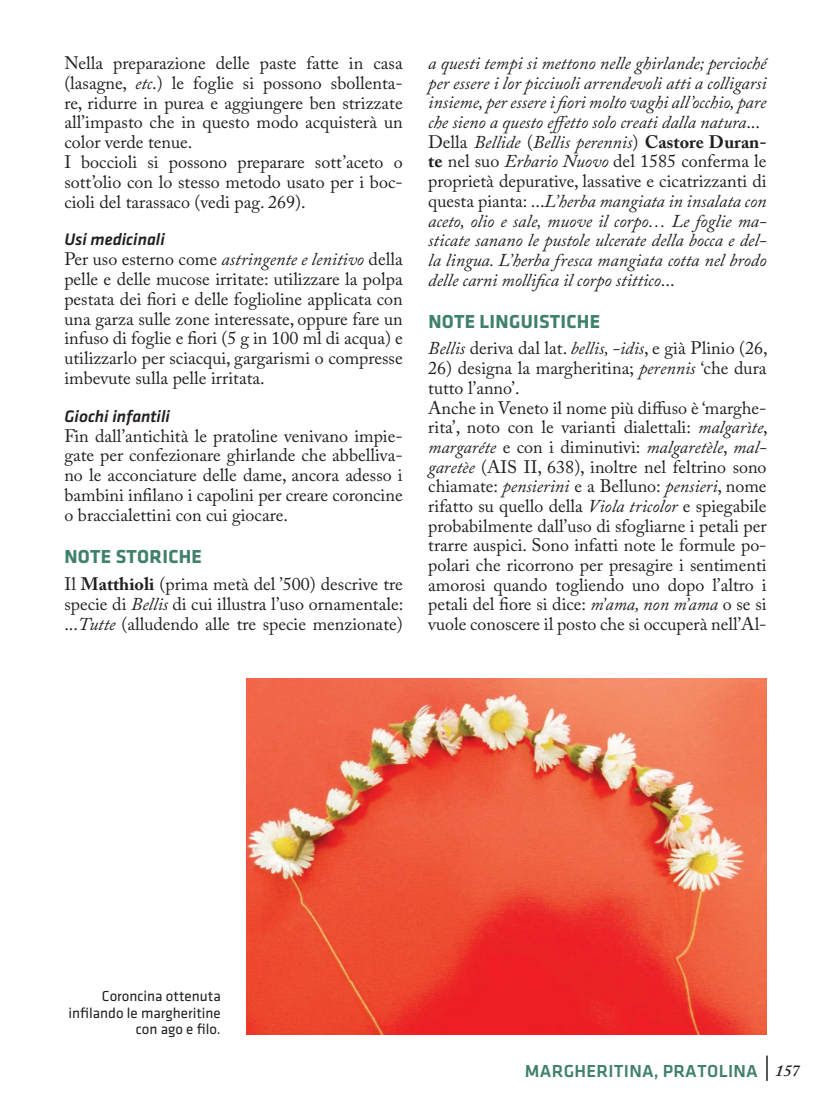
<style>
.page{position:relative;width:830px;height:1107px;background:#fff}
.page>*{position:absolute;margin:0;border:0;box-sizing:border-box;transform-origin:0 0}
.t1{font:700 19.5px "Klavika";letter-spacing:.015em;color:#40816a}
.t2{font:18px/19.8px "Adobe Caslon Pro";color:#231f20;text-align:justify}
.t3{font:italic 18px/19.6px "Adobe Caslon Pro";color:#231f20}
.t4{font:500 18px "Klavika";letter-spacing:.015em;color:#40816a}
.t5{font:italic 500 17.25px "Klavika";color:#231f20}
.t6{font:15px/16.5px "Klavika";color:#231f20;text-align:right}
.s1{font-style:italic}
.s2{font-weight:700}
.s3{font-style:normal}
.s4{font-weight:700;font-style:normal}
.s5{font-family:"Adobe Caslon Pro";font-weight:600;font-style:italic;font-size:16.5px;color:#231f20}
</style>
<div class="page">
<svg style="left:766px;top:1055px;width:1px;height:26px"></svg>
<img style="left:246px;top:679px;width:520px;height:355px">
<p class="t2" style="left:64px;top:55px;width:340px;text-align:left">Nella preparazione delle paste fatte in casa (lasagne, <span class="s1">etc</span>.) le foglie si possono sbollenta&shy;re, ridurre in purea e aggiungere ben strizzate all’impasto che in questo modo acquisterà un color verde tenue.<br>I boccioli si possono preparare sott’aceto o sott’olio con lo stesso metodo usato per i boc&shy;cioli del tarassaco (vedi pag. 269).</p>
<p class="t5" style="left:64px;top:233px;width:102px">Usi medicinali</p>
<p class="t2" style="left:64px;top:251px;width:340px">Per uso esterno come <span class="s1">astringente e lenitivo</span> della pelle e delle mucose irritate: utilizzare la polpa pestata dei fiori e delle foglioline applicata con una garza sulle zone interessate, oppure fare un infuso di foglie e fiori (5 g in 100 ml di acqua) e utilizzarlo per sciacqui, gargarismi o compresse imbevute sulla pelle irritata.</p>
<p class="t5" style="left:64px;top:410px;width:107px">Giochi infantili</p>
<p class="t2" style="left:64px;top:428px;width:340px">Fin dall’antichità le pratoline venivano impie&shy;gate per confezionare ghirlande che abbelliva&shy;no le acconciature delle dame, ancora adesso i bambini infilano i capolini per creare coroncine o braccialettini con cui giocare.</p>
<p class="t1" style="left:64px;top:549px;width:139px">NOTE STORICHE</p>
<p class="t2" style="left:64px;top:576px;width:340px">Il <span class="s2">Matthioli</span> (prima metà del ’500) descrive tre specie di <span class="s1">Bellis</span> di cui illustra l’uso ornamentale: ...<span class="s1">Tutte</span> (alludendo alle tre specie menzionate)</p>
<p class="t3" style="left:428px;top:56px;width:340px">a questi tempi si mettono nelle ghirlande; percioché per essere i lor picciuoli arrendevoli atti a colligarsi insieme, per essere i fiori molto vaghi all’occhio, pare che sieno a questo effetto solo creati dalla natura<span class="s3">...<br>Della</span> Bellide <span class="s3">(</span>Bellis perennis<span class="s3">)</span> <span class="s4">Castore Duran&shy;te</span> <span class="s3">nel suo</span> Erbario Nuovo <span class="s3">del 1585 conferma le proprietà depurative, lassative e cicatrizzanti di questa pianta: ...</span>L’herba mangiata in insalata con aceto, olio e sale, muove il corpo… Le foglie ma&shy;sticate sanano le pustole ulcerate della bocca e del&shy;la lingua. L’herba fresca mangiata cotta nel brodo delle carni mollifica il corpo stittico<span class="s3">...</span></p>
<p class="t1" style="left:428px;top:314px;width:173px">NOTE LINGUISTICHE</p>
<p class="t2" style="left:428px;top:340px;width:341px"><span class="s1">Bellis</span> deriva dal lat. <span class="s1">bellis, -idis</span>, e già Plinio (26,</p>
<p class="t2" style="left:428px;top:360px;width:341px;text-align:left">26) designa la margheritina; <span class="s1">perennis</span> ‘che dura tutto l’anno’.<br>Anche in Veneto il nome più diffuso è ‘marghe&shy;rita’, noto con le varianti dialettali: <span class="s1">malgarìte</span>, <span class="s1">margaréte</span> e con i diminutivi: <span class="s1">malgaretèle</span>, <span class="s1">mal&shy;garetèe</span> (AIS II, 638), inoltre nel feltrino sono chiamate: <span class="s1">pensierini</span> e a Belluno: <span class="s1">pensieri</span>, nome rifatto su quello della <span class="s1">Viola tricolor</span> e spiegabile probabilmente dall’uso di sfogliarne i petali per trarre auspici. Sono infatti note le formule po&shy;polari che ricorrono per presagire i sentimenti amorosi quando togliendo uno dopo l’altro i petali del fiore si dice: <span class="s1">m’ama, non m’ama</span> o se si vuole conoscere il posto che si occuperà nell’Al-</p>
<p class="t6" style="left:69px;top:989px;width:154px">Coroncina ottenuta infilando le margheritine con ago e filo.</p>
<p class="t4" style="left:524px;top:1064px;width:276px">MARGHERITINA, PRATOLINA <span class="s5">157</span></p>
</div>
